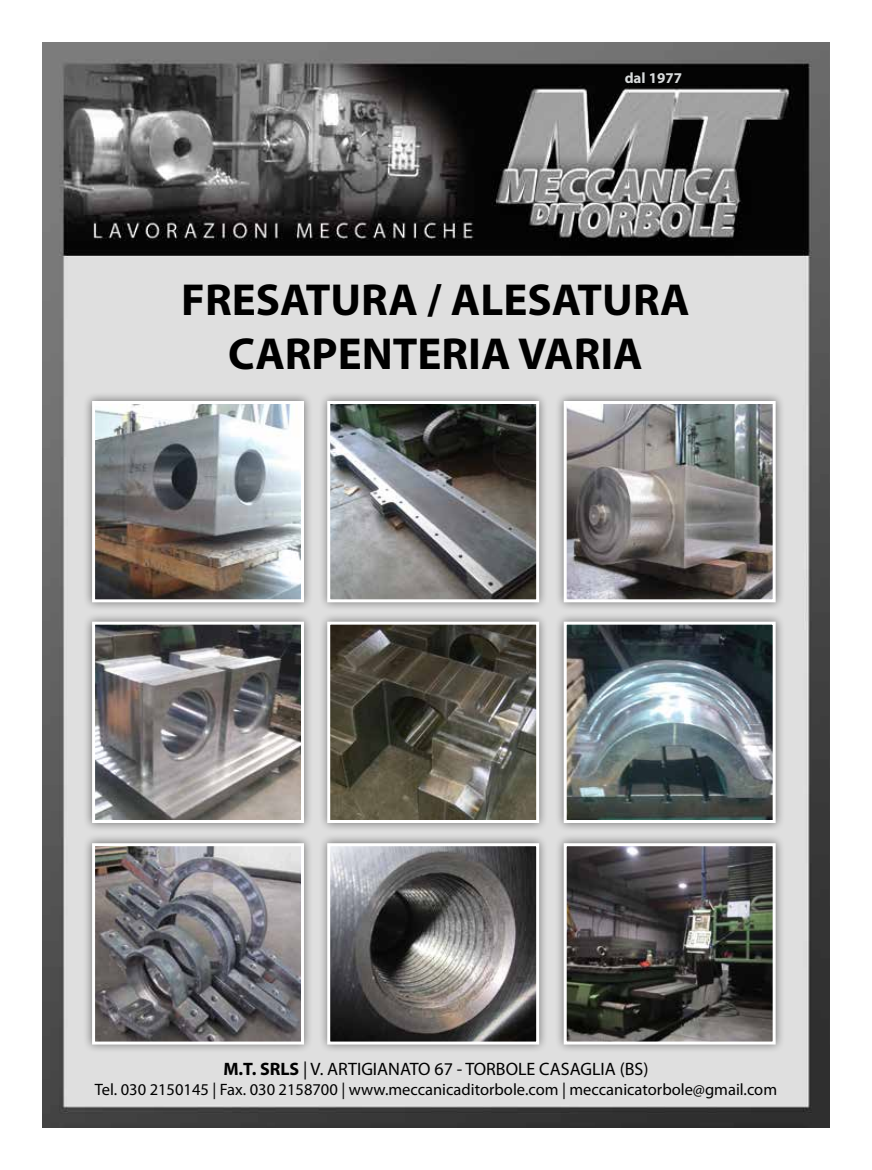
<style>
.page{position:relative;width:872px;height:1170px;background:#fff}
.page>*{position:absolute;margin:0;border:0;box-sizing:border-box;transform-origin:0 0}
.t1{font:700 45px/54px "Myriad Pro";color:#000;text-align:center}
.t2{font:18px "Myriad Pro";color:#000}
.t3{font:16.5px "Myriad Pro";color:#000}
.t4{font:700 15px "Myriad Pro";color:#d8dbdc}
.s1{font-weight:700}
</style>
<div class="page">
<img style="left:43px;top:43px;width:786px;height:1084px">
<div style="left:83px;top:392px;width:230px;height:219px;background:#000;opacity:.5"></div>
<img style="left:96px;top:405px;width:204px;height:193px">
<div style="left:92px;top:401px;width:212px;height:201px;border:3px solid #fff"></div>
<div style="left:83px;top:612px;width:230px;height:220px;background:#000;opacity:.5"></div>
<img style="left:96px;top:625px;width:204px;height:194px">
<div style="left:92px;top:621px;width:212px;height:202px;border:3px solid #fff"></div>
<div style="left:83px;top:834px;width:230px;height:219px;background:#000;opacity:.5"></div>
<img style="left:96px;top:847px;width:204px;height:193px">
<div style="left:92px;top:843px;width:212px;height:201px;border:3px solid #fff"></div>
<div style="left:318px;top:834px;width:230px;height:219px;background:#000;opacity:.5"></div>
<img style="left:331px;top:847px;width:204px;height:193px">
<div style="left:327px;top:843px;width:212px;height:201px;border:3px solid #fff"></div>
<div style="left:555px;top:834px;width:230px;height:219px;background:#000;opacity:.5"></div>
<img style="left:567px;top:847px;width:204px;height:193px">
<div style="left:563px;top:843px;width:212px;height:201px;border:3px solid #fff"></div>
<div style="left:318px;top:612px;width:230px;height:220px;background:#000;opacity:.5"></div>
<img style="left:331px;top:625px;width:204px;height:194px">
<div style="left:327px;top:621px;width:212px;height:202px;border:3px solid #fff"></div>
<div style="left:555px;top:612px;width:230px;height:220px;background:#000;opacity:.5"></div>
<img style="left:567px;top:625px;width:204px;height:194px">
<div style="left:563px;top:621px;width:212px;height:202px;border:3px solid #fff"></div>
<div style="left:318px;top:392px;width:230px;height:219px;background:#000;opacity:.5"></div>
<img style="left:331px;top:405px;width:204px;height:193px">
<div style="left:327px;top:401px;width:212px;height:201px;border:3px solid #fff"></div>
<div style="left:555px;top:392px;width:230px;height:219px;background:#000;opacity:.5"></div>
<img style="left:567px;top:405px;width:204px;height:193px">
<div style="left:563px;top:401px;width:212px;height:201px;border:3px solid #fff"></div>
<p class="t4" style="left:624px;top:68px;width:59px">dal 1977</p>
<h1 class="t1" style="left:181px;top:271px;width:510px">FRESATURA / ALESATURA<br>CARPENTERIA VARIA</h1>
<p class="t2" style="left:223px;top:1057px;width:427px"><span class="s1">M.T. SRLS</span> | V. ARTIGIANATO 67 - TORBOLE CASAGLIA (BS)</p>
<p class="t3" style="left:95px;top:1078px;width:684px">Tel. 030 2150145 | Fax. 030 2158700 | www.meccanicaditorbole.com | meccanicatorbole@gmail.com</p>
</div>
